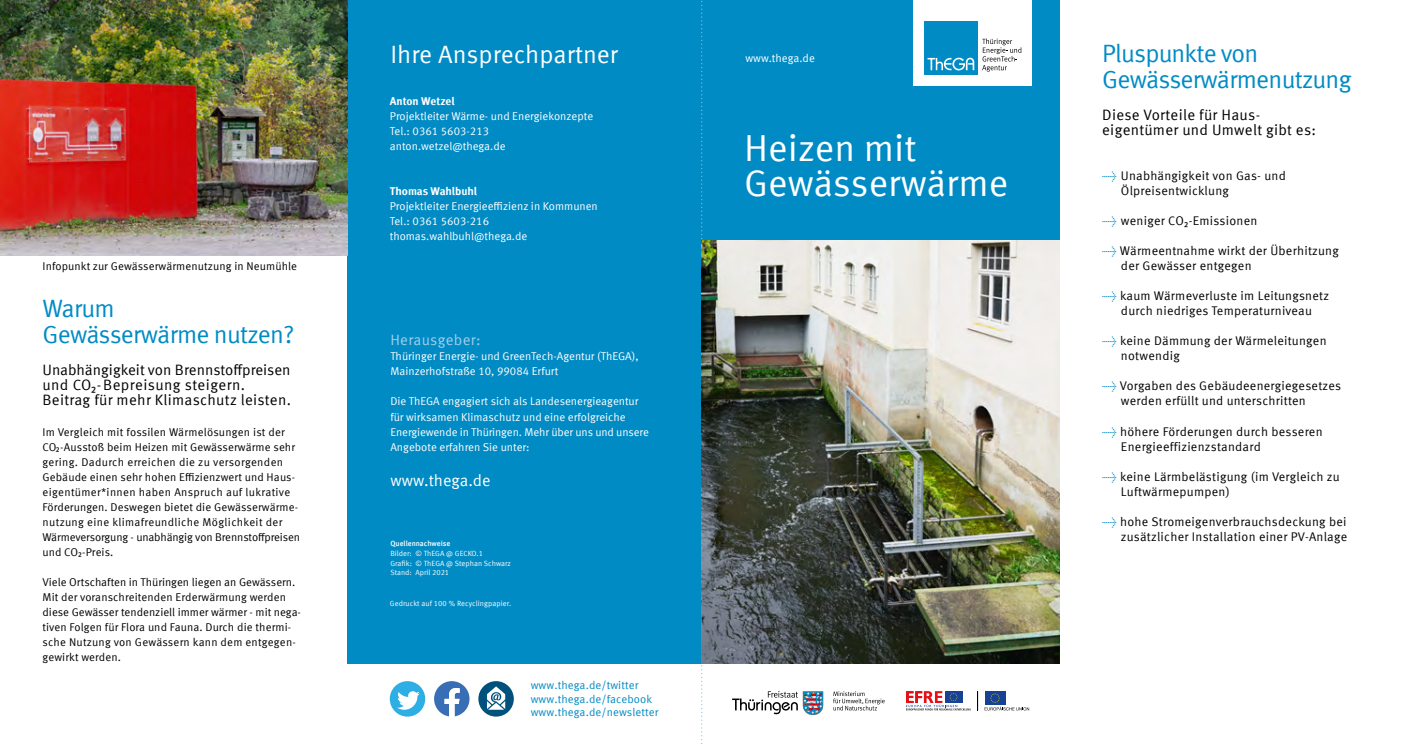
<style>
.page{position:relative;width:1407px;height:745px;background:#fff}
.page>*{position:absolute;margin:0;border:0;box-sizing:border-box;transform-origin:0 0}
.t1{font:37.5px/35px "Meta Offc Pro Norm";color:#fff}
.t2{font:25px/26.2px "Meta Offc Pro Norm";letter-spacing:-.03em;color:#008bc5}
.t3{font:25px "Meta Offc Pro Norm";color:#fff}
.t4{font:16.25px "Meta Offc Pro Norm";color:#fff}
.t5{font:15px/15px "Meta Offc Pro Norm";letter-spacing:.02em;color:#000}
.t6{font:15px "Meta Offc Pro Norm";letter-spacing:.02em;color:#a3ceea}
.t7{font:12.5px/15px "Meta Offc Pro Norm";letter-spacing:.02em;color:#000}
.t8{font:11.25px/15px "Meta Offc Pro Norm";letter-spacing:.01em;color:#000}
.t9{font:11.25px/15px "Meta Offc Pro Norm";color:#fff}
.t10{font:11.25px/13.8px "Meta Offc Pro Norm";letter-spacing:.01em;color:#008bc5}
.t11{font:700 11.25px "Meta Offc Pro";letter-spacing:-.005em;color:#fff}
.t12{font:7.5px/10px "Meta Offc Pro Norm";color:#fff}
.t13{font:500 7.5px "Meta Offc Pro";color:#fff}
.s1{color:#008bc5}
</style>
<div class="page">
<div style="left:347px;top:0;width:712px;height:663px;background:#008bc5"></div>
<div style="left:390px;top:680px;width:35px;height:36px;background:#2dafe6;border-radius:50%"></div>
<svg style="left:397px;top:691px;width:23px;height:18px"></svg>
<svg style="left:434px;top:681px;width:35px;height:35px"></svg>
<svg style="left:478px;top:680px;width:36px;height:36px"></svg>
<svg style="left:487px;top:686px;width:18px;height:23px"></svg>
<div style="left:914px;top:0;width:118px;height:85px;background:#fff"></div>
<div style="left:924px;top:21px;width:53px;height:53px;background:#008bc5"></div>
<svg style="left:927px;top:58px;width:47px;height:12px"></svg>
<svg style="left:982px;top:38px;width:39px;height:34px"></svg>
<svg style="left:833px;top:691px;width:51px;height:19px"></svg>
<svg style="left:732px;top:691px;width:91px;height:23px"></svg>
<div style="left:984px;top:690px;width:21px;height:14px;background:#164194"></div>
<svg style="left:984px;top:692px;width:45px;height:18px"></svg>
<svg style="left:906px;top:691px;width:65px;height:19px"></svg>
<svg style="left:977px;top:691px;width:1px;height:19px"></svg>
<svg style="left:701px;top:1px;width:2px;height:743px"></svg>
<img style="left:702px;top:240px;width:357px;height:423px">
<img style="left:0;top:0;width:347px;height:255px">
<p class="t8" style="left:43px;top:258px;width:256px">Infopunkt zur Gewässerwärmenutzung in Neumühle</p>
<h2 class="t2" style="left:43px;top:293px;width:253px">Warum<br>Gewässerwärme nutzen?</h2>
<h3 class="t5" style="left:43px;top:361px;width:250px">Unabhängigkeit von Brennstoffpreisen und CO₂-Bepreisung steigern.<br>Beitrag für mehr Klimaschutz leisten.</h3>
<p class="t8" style="left:43px;top:423px;width:259px">Im Vergleich mit fossilen Wärmelösungen ist der CO₂-Ausstoß beim Heizen mit Gewässerwärme sehr gering. Dadurch erreichen die zu versorgenden Gebäude einen sehr hohen Effizienzwert und Haus&shy;eigentümer*innen haben Anspruch auf lukrative Förderungen. Deswegen bietet die Gewässerwärme&shy;nutzung eine klimafreundliche Möglichkeit der Wärmeversorgung - unabhängig von Brennstoffpreisen und CO₂-Preis.</p>
<p class="t8" style="left:43px;top:573px;width:260px">Viele Ortschaften in Thüringen liegen an Gewässern.<br>Mit der voranschreitenden Erderwärmung werden diese Gewässer tendenziell immer wärmer - mit nega&shy;tiven Folgen für Flora und Fauna. Durch die thermi&shy;sche Nutzung von Gewässern kann dem entgegen&shy;gewirkt werden.</p>
<h2 class="t3" style="left:390px;top:36px;width:229px">Ihre Ansprechpartner</h2>
<p class="t11" style="left:390px;top:92px;width:66px">Anton Wetzel</p>
<p class="t9" style="left:390px;top:108px;width:205px">Projektleiter Wärme- und Energiekonzepte<br>Tel.: 0361 5603-213 anton.wetzel@thega.de</p>
<p class="t11" style="left:390px;top:182px;width:89px">Thomas Wahlbuhl</p>
<p class="t9" style="left:390px;top:198px;width:210px">Projektleiter Energieeffizienz in Kommunen<br>Tel.: 0361 5603-216 thomas.wahlbuhl@thega.de</p>
<h3 class="t6" style="left:390px;top:328px;width:92px">Herausgeber:</h3>
<p class="t9" style="left:390px;top:348px;width:250px">Thüringer Energie- und GreenTech-Agentur (ThEGA),<br>Mainzerhofstraße 10, 99084 Erfurt</p>
<p class="t9" style="left:390px;top:393px;width:260px">Die ThEGA engagiert sich als Landesenergieagentur für wirksamen Klimaschutz und eine erfolgreiche Energiewende in Thüringen. Mehr über uns und unsere Angebote erfahren Sie unter:</p>
<h3 class="t4" style="left:390px;top:467px;width:102px">www.thega.de</h3>
<p class="t13" style="left:390px;top:537px;width:62px">Quellennachweise</p>
<p class="t12" style="left:390px;top:548px;width:122px">Bilder: © ThEGA @ GECKO.1<br>Grafik: © ThEGA @ Stephan Schwarz</p>
<p class="t12" style="left:390px;top:567px;width:60px">Stand: April 2021</p>
<p class="t12" style="left:390px;top:597px;width:123px">Gedruckt auf 100 % Recyclingpapier.</p>
<p class="t10" style="left:531px;top:677px;width:129px">www.thega.de/twitter www.thega.de/facebook www.thega.de/newsletter</p>
<p class="t9" style="left:745px;top:49px;width:71px">www.thega.de</p>
<h2 class="t2" style="left:1102px;top:38px;width:251px">Pluspunkte von<br>Gewässerwärmenutzung</h2>
<h1 class="t1" style="left:744px;top:128px;width:266px">Heizen mit<br>Gewässerwärme</h1>
<h3 class="t5" style="left:1102px;top:106px;width:215px">Diese Vorteile für Haus&shy;eigentümer und Umwelt gibt es:</h3>
<p class="t7" style="left:1121px;top:167px;width:166px;text-indent:-19px"><span class="s1">→</span> Unabhängigkeit von Gas- und<br>Ölpreisentwicklung</p>
<p class="t7" style="left:1102px;top:212px;width:157px"><span class="s1">→</span> weniger CO₂-Emissionen</p>
<p class="t7" style="left:1121px;top:242px;width:219px;text-indent:-19px"><span class="s1">→</span> Wärmeentnahme wirkt der Überhitzung der Gewässer entgegen</p>
<p class="t7" style="left:1102px;top:287px;width:228px;text-align:center"><span class="s1">→</span> kaum Wärmeverluste im Leitungsnetz durch niedriges Temperaturniveau</p>
<p class="t7" style="left:1121px;top:332px;width:207px;text-indent:-19px"><span class="s1">→</span> keine Dämmung der Wärmeleitungen notwendig</p>
<p class="t7" style="left:1121px;top:377px;width:222px;text-indent:-19px"><span class="s1">→</span> Vorgaben des Gebäudeenergiegesetzes werden erfüllt und unterschritten</p>
<p class="t7" style="left:1121px;top:422px;width:203px;text-indent:-19px"><span class="s1">→</span> höhere Förderungen durch besseren<br>Energieeffizienzstandard</p>
<p class="t7" style="left:1121px;top:467px;width:220px;text-indent:-19px"><span class="s1">→</span> keine Lärmbelästigung (im Vergleich zu<br>Luftwärmepumpen)</p>
<p class="t7" style="left:1102px;top:512px;width:246px;text-align:right"><span class="s1">→</span> hohe Stromeigenverbrauchsdeckung bei zusätzlicher Installation einer PV-Anlage</p>
</div>
